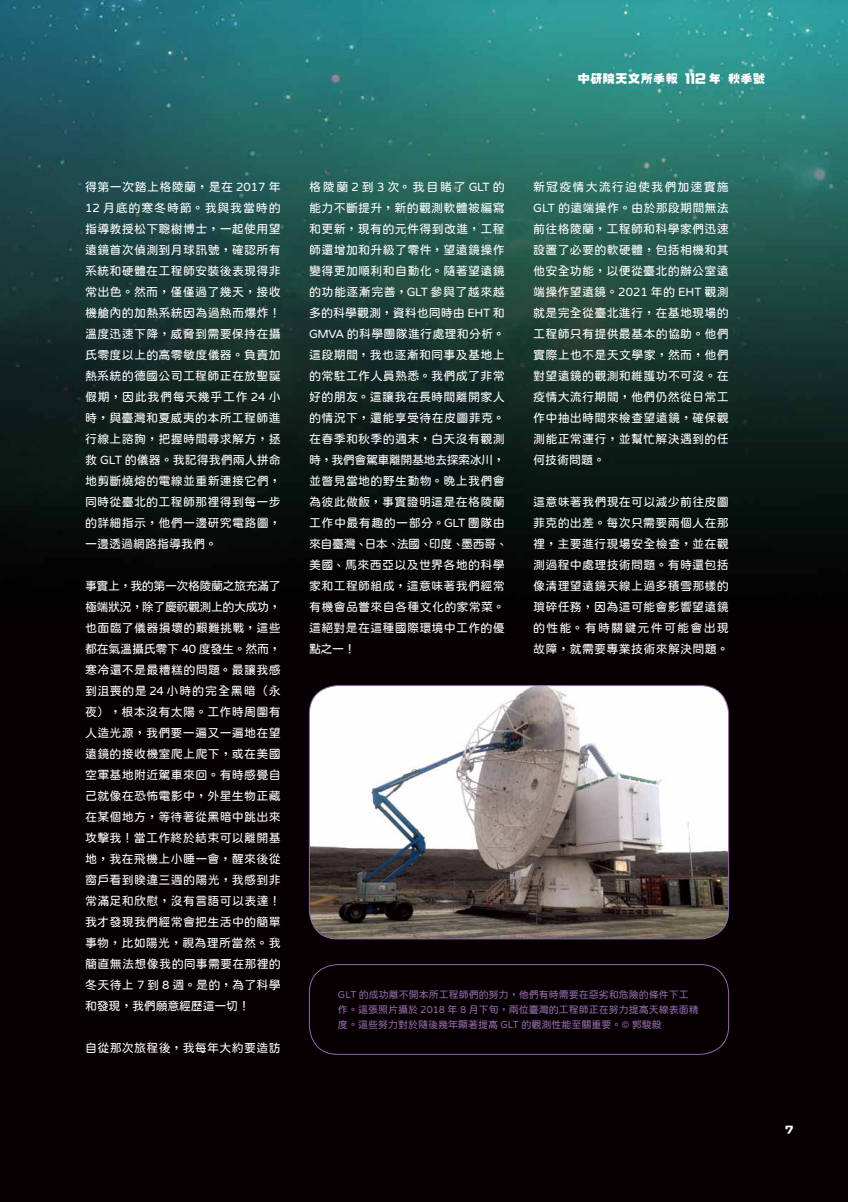
<style>
.page{position:relative;width:848px;height:1202px;background:#fff}
.page>*{position:absolute;margin:0;border:0;box-sizing:border-box;transform-origin:0 0}
.t1{font:12px/21px "jf openhuninn 1.1";letter-spacing:.025em;color:#fff;text-align:justify}
.t2{font:12px "CP & TRANS";letter-spacing:.05em;color:#fff}
.t3{font:10px/15px "jf openhuninn 1.1";color:#9369aa}
.t4{font:9px "CP & TRANS";color:#fff}
</style>
<div class="page">
<img style="left:0;top:0;width:848px;height:1202px">
<img style="left:0;top:751px;width:1px;height:451px">
<img style="left:309px;top:686px;width:419px;height:253px">
<div style="left:309px;top:685px;width:420px;height:254px;border:1px solid #9369aa;border-radius:28px"></div>
<div style="left:309px;top:964px;width:420px;height:90px;border:1px solid #9369aa;border-radius:28px"></div>
<p class="t2" style="left:577px;top:73px;width:189px">中研院天文所季報 112 年 秋季號</p>
<p class="t1" style="left:85px;top:176px;width:197px">得第一次踏上格陵蘭，是在 2017 年12 月底的寒冬時節。我與我當時的指導教授松下聰樹博士，一起使用望遠鏡首次偵測到月球訊號，確認所有系統和硬體在工程師安裝後表現得非常出色。然而，僅僅過了幾天，接收機艙內的加熱系統因為過熱而爆炸！溫度迅速下降，威脅到需要保持在攝氏零度以上的高零敏度儀器。負責加熱系統的德國公司工程師正在放聖誕假期，因此我們每天幾乎工作 24 小時，與臺灣和夏威夷的本所工程師進行線上諮詢，把握時間尋求解方，拯救 GLT 的儀器。我記得我們兩人拼命地剪斷燒熔的電線並重新連接它們，同時從臺北的工程師那裡得到每一步的詳細指示，他們一邊研究電路圖，一邊透過網路指導我們。</p>
<p class="t1" style="left:85px;top:575px;width:197px">事實上，我的第一次格陵蘭之旅充滿了極端狀況，除了慶祝觀測上的大成功，也面臨了儀器損壞的艱難挑戰，這些都在氣溫攝氏零下 40 度發生。然而，寒冷還不是最糟糕的問題。最讓我感到沮喪的是 24 小時的完全黑暗（永夜），根本沒有太陽。工作時周圍有人造光源，我們要一遍又一遍地在望遠鏡的接收機室爬上爬下，或在美國空軍基地附近駕車來回。有時感覺自己就像在恐怖電影中，外星生物正藏在某個地方，等待著從黑暗中跳出來攻擊我！當工作終於結束可以離開基地，我在飛機上小睡一會，醒來後從窗戶看到睽違三週的陽光，我感到非常滿足和欣慰，沒有言語可以表達！我才發現我們經常會把生活中的簡單事物，比如陽光，視為理所當然。我簡直無法想像我的同事需要在那裡的冬天待上 7 到 8 週。是的，為了科學和發現，我們願意經歷這一切！</p>
<p class="t1" style="left:85px;top:1037px;width:197px">自從那次旅程後，我每年大約要造訪</p>
<p class="t1" style="left:309px;top:176px;width:200px;text-align:left">格陵蘭 2 到 3 次。我目睹了 GLT 的能力不斷提升，新的觀測軟體被編寫和更新，現有的元件得到改進，工程師還增加和升級了零件，望遠鏡操作變得更加順利和自動化。隨著望遠鏡的功能逐漸完善，GLT 參與了越來越多的科學觀測，資料也同時由 EHT 和<br>GMVA 的科學團隊進行處理和分析。這段期間，我也逐漸和同事及基地上的常駐工作人員熟悉。我們成了非常好的朋友。這讓我在長時間離開家人的情況下，還能享受待在皮圖菲克。在春季和秋季的週末，白天沒有觀測時，我們會駕車離開基地去探索冰川，並瞥見當地的野生動物。晚上我們會為彼此做飯，事實證明這是在格陵蘭工作中最有趣的一部分。GLT 團隊由來自臺灣、日本、法國、印度、墨西哥、美國、馬來西亞以及世界各地的科學家和工程師組成，這意味著我們經常有機會品嘗來自各種文化的家常菜。這絕對是在這種國際環境中工作的優點之一！</p>
<p class="t1" style="left:533px;top:176px;width:197px">新冠疫情大流行迫使我們加速實施GLT 的遠端操作。由於那段期間無法前往格陵蘭，工程師和科學家們迅速設置了必要的軟硬體，包括相機和其他安全功能，以便從臺北的辦公室遠端操作望遠鏡。2021 年的 EHT 觀測就是完全從臺北進行，在基地現場的工程師只有提供最基本的協助。他們實際上也不是天文學家，然而，他們對望遠鏡的觀測和維護功不可沒。在疫情大流行期間，他們仍然從日常工作中抽出時間來檢查望遠鏡，確保觀測能正常運行，並幫忙解決遇到的任何技術問題。</p>
<p class="t1" style="left:533px;top:491px;width:197px">這意味著我們現在可以減少前往皮圖菲克的出差。每次只需要兩個人在那裡，主要進行現場安全檢查，並在觀測過程中處理技術問題。有時還包括像清理望遠鏡天線上過多積雪那樣的瑣碎任務，因為這可能會影響望遠鏡的性能。有時關鍵元件可能會出現故障，就需要專業技術來解決問題。</p>
<p class="t3" style="left:338px;top:987px;width:362px">GLT 的成功離不開本所工程師們的努力，他們有時需要在惡劣和危險的條件下工作。這張照片攝於 2018 年 8 月下旬，兩位臺灣的工程師正在努力提高天線表面精度。這些努力對於隨後幾年顯著提高 GLT 的觀測性能至關重要。© 郭駿毅</p>
<p class="t4" style="left:785px;top:1125px;width:9px">7</p>
</div>
